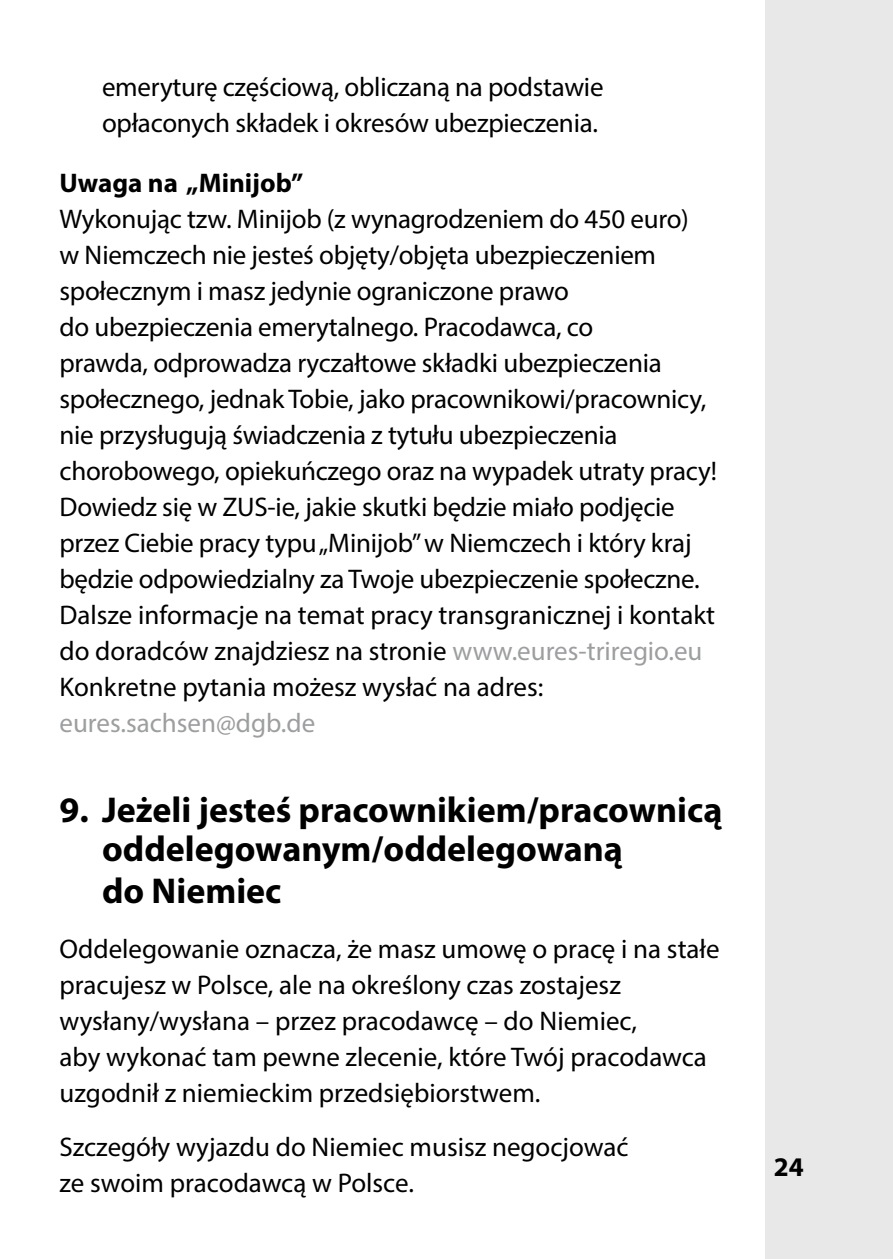
<style>
.page{position:relative;width:893px;height:1259px;background:#fff}
.page>*{position:absolute;margin:0;border:0;box-sizing:border-box;transform-origin:0 0}
.t1{font:700 36px/40.5px "Myriad Pro";color:#000}
.t2{font:27px/36px "Myriad Pro";letter-spacing:-.01em;color:#000}
.t3{font:27px "Myriad Pro";color:#9c9e9f}
.t4{font:700 27px "Myriad Pro";color:#000}
.s1{color:#9c9e9f}
</style>
<div class="page">
<div style="left:765px;top:0;width:128px;height:1259px;background:#e8e8e9"></div>
<p class="t2" style="left:102px;top:68px;width:503px">emeryturę częściową, obliczaną na podstawie opłaconych składek i okresów ubezpieczenia.</p>
<p class="t4" style="left:60px;top:165px;width:245px">Uwaga na „Minijob”</p>
<p class="t2" style="left:60px;top:200px;width:659px">Wykonując tzw. Minijob (z wynagrodzeniem do 450 euro)<br>w Niemczech nie jesteś objęty/objęta ubezpieczeniem społecznym i masz jedynie ograniczone prawo<br>do ubezpieczenia emerytalnego. Pracodawca, co<br>prawda, odprowadza ryczałtowe składki ubezpieczenia społecznego, jednak Tobie, jako pracownikowi/pracownicy, nie przysługują świadczenia z tytułu ubezpieczenia chorobowego, opiekuńczego oraz na wypadek utraty pracy!<br>Dowiedz się w ZUS-ie, jakie skutki będzie miało podjęcie przez Ciebie pracy typu „Minijob” w Niemczech i który kraj będzie odpowiedzialny za Twoje ubezpieczenie społeczne.<br>Dalsze informacje na temat pracy transgranicznej i kontakt do doradców znajdziesz na stronie <span class="s1">www.eures-triregio.eu </span>Konkretne pytania możesz wysłać na adres:</p>
<p class="t3" style="left:60px;top:706px;width:257px">eures.sachsen@dgb.de</p>
<h1 class="t1" style="left:102px;top:788px;width:622px;text-indent:-43px">9. Jeżeli jesteś pracownikiem/pracownicą oddelegowanym/oddelegowaną<br>do Niemiec</h1>
<p class="t2" style="left:60px;top:931px;width:662px">Oddelegowanie oznacza, że masz umowę o pracę i na stałe pracujesz w Polsce, ale na określony czas zostajesz wysłany/wysłana – przez pracodawcę – do Niemiec,<br>aby wykonać tam pewne zlecenie, które Twój pracodawca uzgodnił z niemieckim przedsiębiorstwem.</p>
<p class="t2" style="left:60px;top:1129px;width:571px">Szczegóły wyjazdu do Niemiec musisz negocjować ze swoim pracodawcą w Polsce.</p>
<p class="t4" style="left:774px;top:1149px;width:31px">24</p>
</div>
